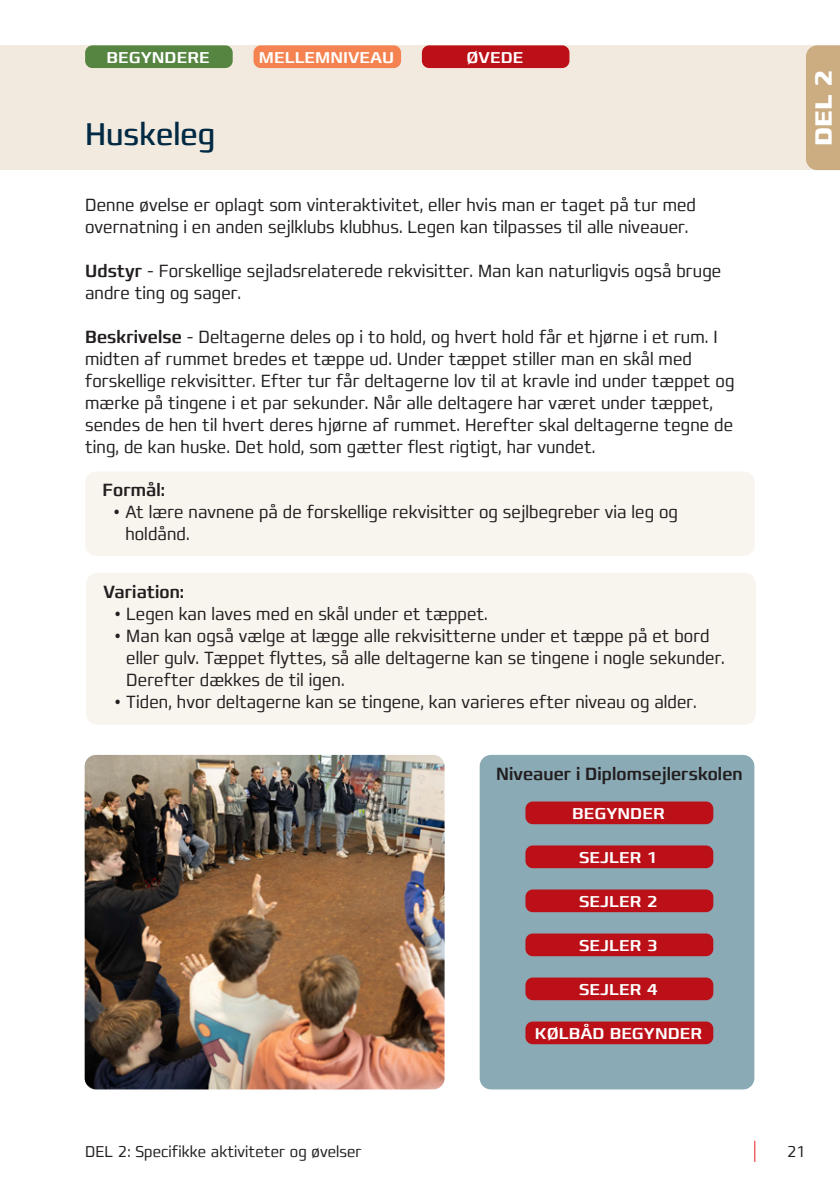
<style>
.page{position:relative;width:840px;height:1191px;background:#fff}
.page>*{position:absolute;margin:0;border:0;box-sizing:border-box;transform-origin:0 0}
.Overskrift_16_-_reg{font:condensed 32px "Francker Pro";color:#002a44}
.t1{font:700 24px "Francker Pro";color:#fff}
.Brød_Cond_light_9_st{font:300 condensed 18px/22px "Francker Pro";letter-spacing:.005em;color:#231f20}
.Brød_Cond_light_9_st-2{font:500 condensed 18px "Francker Pro";letter-spacing:.005em;color:#231f20}
.Overskrift_DEL{font:500 16px "Francker Pro";color:#fff}
.t2{font:300 condensed 16px "Francker Pro";letter-spacing:.005em;color:#231f20}
.s1{font-weight:500}
</style>
<div class="page">
<div style="left:0;top:45px;width:839px;height:125px;background:#f3eadf"></div>
<div style="left:85px;top:45px;width:147px;height:23px;background:#568542;border-radius:7px"></div>
<div style="left:253px;top:45px;width:148px;height:23px;background:#f58351;border-radius:7px"></div>
<div style="left:421px;top:45px;width:148px;height:23px;background:#bb1018;border-radius:7px"></div>
<div style="left:85px;top:471px;width:669px;height:85px;background:#f8f5ef;border-radius:11px"></div>
<div style="left:86px;top:573px;width:669px;height:152px;background:#f8f5ef;border-radius:11px"></div>
<div style="left:479px;top:755px;width:275px;height:334px;background:#8aaab5;border-radius:11px"></div>
<div style="left:525px;top:801px;width:188px;height:23px;background:#bb1018;border-radius:7px"></div>
<div style="left:525px;top:845px;width:188px;height:23px;background:#bb1018;border-radius:7px"></div>
<div style="left:525px;top:889px;width:188px;height:23px;background:#bb1018;border-radius:7px"></div>
<div style="left:525px;top:933px;width:188px;height:23px;background:#bb1018;border-radius:7px"></div>
<div style="left:525px;top:977px;width:188px;height:23px;background:#bb1018;border-radius:7px"></div>
<div style="left:525px;top:1021px;width:188px;height:23px;background:#bb1018;border-radius:7px"></div>
<img style="left:85px;top:755px;width:359px;height:334px">
<svg style="left:754px;top:1140px;width:1px;height:22px"></svg>
<div style="left:806px;top:45px;width:33px;height:125px;background:#ccac81"></div>
<p class="Overskrift_DEL" style="left:106px;top:47px;width:105px">BEGYNDERE</p>
<p class="Overskrift_DEL" style="left:259px;top:47px;width:137px">MELLEMNIVEAU</p>
<p class="Overskrift_DEL" style="left:466px;top:47px;width:58px">ØVEDE</p>
<p class="Overskrift_16_-_reg" style="left:85px;top:114px;width:131px">Huskeleg</p>
<p class="Brød_Cond_light_9_st" style="left:85px;top:194px;width:612px">Denne øvelse er oplagt som vinteraktivitet, eller hvis man er taget på tur med overnatning i en anden sejlklubs klubhus. Legen kan tilpasses til alle niveauer.</p>
<p class="Brød_Cond_light_9_st" style="left:85px;top:260px;width:637px"><span class="s1">Udstyr</span> - Forskellige sejladsrelaterede rekvisitter. Man kan naturligvis også bruge andre ting og sager.</p>
<p class="Brød_Cond_light_9_st" style="left:85px;top:326px;width:650px"><span class="s1">Beskrivelse</span> - Deltagerne deles op i to hold, og hvert hold får et hjørne i et rum. I midten af rummet bredes et tæppe ud. Under tæppet stiller man en skål med forskellige rekvisitter. Efter tur får deltagerne lov til at kravle ind under tæppet og mærke på tingene i et par sekunder. Når alle deltagere har været under tæppet, sendes de hen til hvert deres hjørne af rummet. Herefter skal deltagerne tegne de ting, de kan huske. Det hold, som gætter flest rigtigt, har vundet.</p>
<p class="Brød_Cond_light_9_st-2" style="left:103px;top:479px;width:64px">Formål:</p>
<p class="Brød_Cond_light_9_st" style="left:125px;top:501px;width:554px;text-indent:-11px">• At lære navnene på de forskellige rekvisitter og sejlbegreber via leg og holdånd.</p>
<p class="Brød_Cond_light_9_st-2" style="left:103px;top:580px;width:82px">Variation:</p>
<p class="Brød_Cond_light_9_st" style="left:115px;top:603px;width:374px">• Legen kan laves med en skål under et tæppet.</p>
<p class="Brød_Cond_light_9_st" style="left:126px;top:625px;width:599px;text-indent:-11px">• Man kan også vælge at lægge alle rekvisitterne under et tæppe på et bord eller gulv. Tæppet flyttes, så alle deltagerne kan se tingene i nogle sekunder.<br>Derefter dækkes de til igen.</p>
<p class="Brød_Cond_light_9_st" style="left:115px;top:691px;width:583px">• Tiden, hvor deltagerne kan se tingene, kan varieres efter niveau og alder.</p>
<p class="Brød_Cond_light_9_st-2" style="left:496px;top:763px;width:248px">Niveauer i Diplomsejlerskolen</p>
<p class="Overskrift_DEL" style="left:572px;top:803px;width:94px">BEGYNDER</p>
<p class="Overskrift_DEL" style="left:579px;top:847px;width:80px">SEJLER 1</p>
<p class="Overskrift_DEL" style="left:579px;top:891px;width:80px">SEJLER 2</p>
<p class="Overskrift_DEL" style="left:579px;top:935px;width:80px">SEJLER 3</p>
<p class="Overskrift_DEL" style="left:579px;top:979px;width:80px">SEJLER 4</p>
<p class="Overskrift_DEL" style="left:534px;top:1023px;width:169px">KØLBÅD BEGYNDER</p>
<h2 class="t1" style="left:808px;top:146px;width:78px;rotate:-90deg">DEL 2</h2>
<p class="t2" style="left:85px;top:1141px;width:278px">DEL 2: Specifikke aktiviteter og øvelser</p>
<p class="t2" style="left:786px;top:1141px;width:20px">21</p>
</div>
